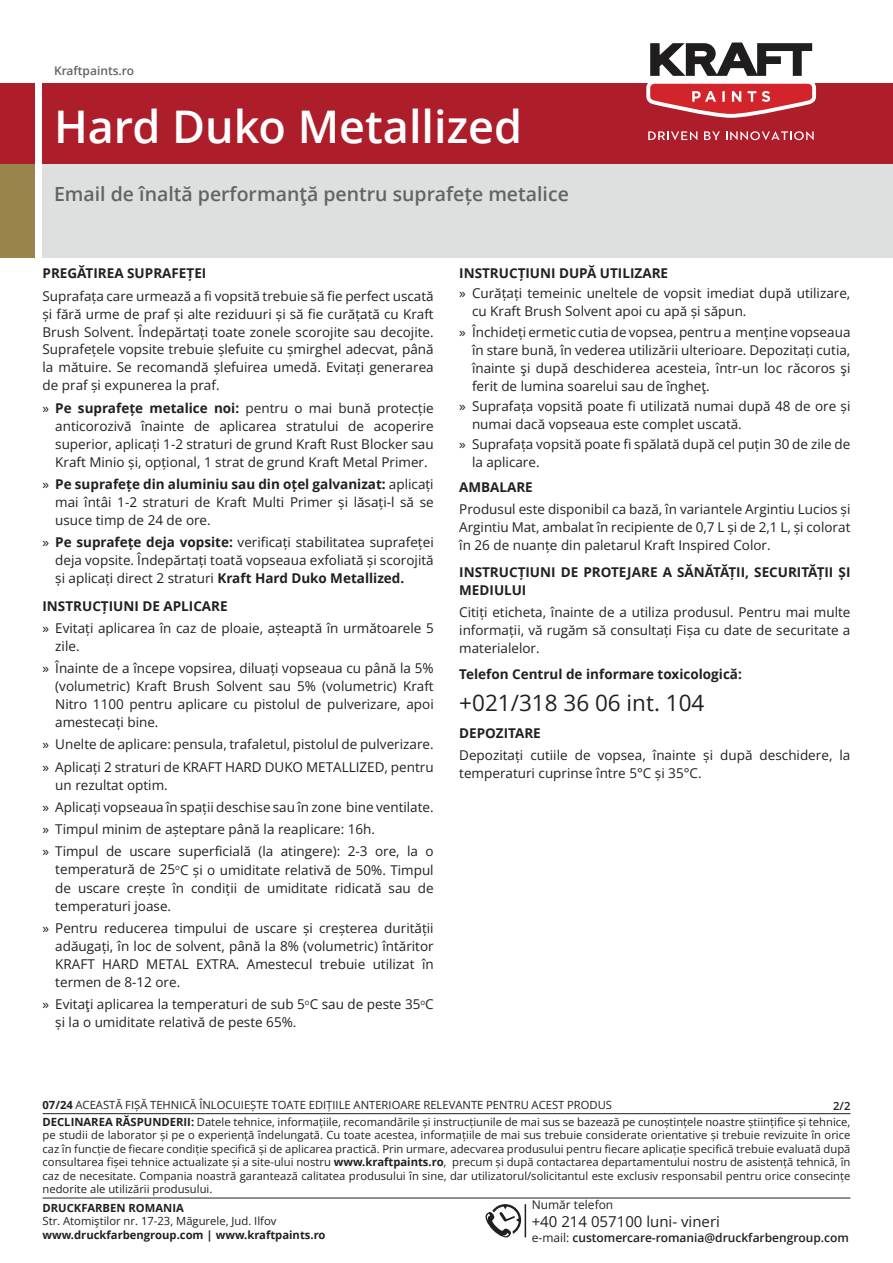
<style>
.page{position:relative;width:893px;height:1263px;background:#fff}
.page>*{position:absolute;margin:0;border:0;box-sizing:border-box;transform-origin:0 0}
.t1{font:600 45px "Open Sans";color:#fff}
.t2{font:22.5px "Open Sans";color:#231f20}
.t3{font:600 19.5px "Open Sans";color:#636366}
.t4{font:15px "Open Sans";color:#231f20}
.t5{font:13.5px/18px "Open Sans";color:#231f20;text-align:justify}
.t6{font:700 13.5px/18px "Open Sans";color:#231f20}
.t7{font:600 12px "Open Sans";color:#231f20}
.t8{font:600 12px "Open Sans";color:#636366}
.t9{font:12px "Open Sans";color:#231f20}
.t10{font:11.25px/13.5px "Open Sans";color:#231f20;text-align:right}
.t11{font:700 11.25px "Open Sans";color:#231f20}
.s1{font-weight:700}
.s2{font-weight:600}
.s3{font-weight:400}
</style>
<div class="page">
<div style="left:43px;top:83px;width:850px;height:81px;background:#ae1d2a"></div>
<div style="left:0;top:83px;width:34px;height:81px;background:#ae1d2a"></div>
<div style="left:43px;top:164px;width:850px;height:94px;background:#dde0df"></div>
<div style="left:0;top:164px;width:34px;height:94px;background:#99844c"></div>
<svg style="left:646px;top:43px;width:171px;height:75px"></svg>
<svg style="left:648px;top:131px;width:49px;height:9px"></svg>
<svg style="left:704px;top:131px;width:16px;height:9px"></svg>
<svg style="left:726px;top:131px;width:88px;height:9px"></svg>
<hr style="left:43px;top:1113px;width:807px;height:1px;background:#231f20">
<hr style="left:43px;top:1198px;width:807px;height:1px;background:#231f20">
<svg style="left:485px;top:1204px;width:36px;height:34px"></svg>
<hr style="left:525px;top:1204px;width:1px;height:33px;background:#231f20">
<p class="t8" style="left:54px;top:62px;width:82px">Kraftpaints.ro</p>
<h1 class="t1" style="left:54px;top:96px;width:470px">Hard Duko Metallized</h1>
<h3 class="t3" style="left:54px;top:180px;width:516px">Email de înaltă performanţă pentru suprafețe metalice</h3>
<p class="t6" style="left:43px;top:264px;width:165px">PREGĂTIREA SUPRAFEȚEI</p>
<p class="t5" style="left:43px;top:286px;width:393px">Suprafața care urmează a fi vopsită trebuie să fie perfect uscată și fără urme de praf și alte reziduuri și să fie curățată cu Kraft Brush Solvent. Îndepărtați toate zonele scorojite sau decojite.<br>Suprafețele vopsite trebuie șlefuite cu șmirghel adecvat, până la mătuire. Se recomandă șlefuirea umedă. Evitați generarea de praf și expunerea la praf.</p>
<p class="t5" style="left:55px;top:398px;width:380px;text-indent:-13px">» <span class="s1">Pe suprafețe metalice noi:</span> pentru o mai bună protecție anticorozivă înainte de aplicarea stratului de acoperire superior, aplicați 1-2 straturi de grund Kraft Rust Blocker sau Kraft Minio și, opțional, 1 strat de grund Kraft Metal Primer.</p>
<p class="t5" style="left:55px;top:475px;width:380px;text-indent:-13px">» <span class="s1">Pe suprafețe din aluminiu sau din oțel galvanizat:</span> aplicați mai întâi 1-2 straturi de Kraft Multi Primer și lăsați-l să se usuce timp de 24 de ore.</p>
<p class="t5" style="left:55px;top:533px;width:380px;text-indent:-13px">» <span class="s1">Pe suprafețe deja vopsite:</span> verificați stabilitatea suprafeței deja vopsite. Îndepărtați toată vopseaua exfoliată și scorojită și aplicați direct 2 straturi <span class="s1">Kraft Hard Duko Metallized.</span></p>
<p class="t6" style="left:43px;top:596px;width:187px">INSTRUCȚIUNI DE APLICARE</p>
<p class="t5" style="left:55px;top:619px;width:380px;text-indent:-13px">» Evitați aplicarea în caz de ploaie, așteaptă în următoarele 5 zile.</p>
<p class="t5" style="left:55px;top:659px;width:380px;text-indent:-13px">» Înainte de a începe vopsirea, diluați vopseaua cu până la 5% (volumetric) Kraft Brush Solvent sau 5% (volumetric) Kraft Nitro 1100 pentru aplicare cu pistolul de pulverizare, apoi amestecați bine.</p>
<p class="t5" style="left:43px;top:733px;width:393px;line-height:22.2px">» Unelte de aplicare: pensula, trafaletul, pistolul de pulverizare. » Aplicați 2 straturi de KRAFT HARD DUKO METALLIZED, pentru</p>
<p class="t5" style="left:43px;top:773px;width:393px;line-height:22.2px;text-align:left;text-indent:13px">un rezultat optim.<br>» Aplicați vopseaua în spații deschise sau în zone bine ventilate. » Timpul minim de așteptare până la reaplicare: 16h.<br>» Timpul de uscare superficială (la atingere): 2-3 ore, la o</p>
<p class="t5" style="left:55px;top:860px;width:380px">temperatură de 25<sup>o</sup>C și o umiditate relativă de 50%. Timpul de uscare crește în condiții de umiditate ridicată sau de temperaturi joase.</p>
<p class="t5" style="left:55px;top:918px;width:380px;text-indent:-13px">» Pentru reducerea timpului de uscare și creșterea durității adăugați, în loc de solvent, până la 8% (volumetric) întăritor KRAFT HARD METAL EXTRA. Amestecul trebuie utilizat în termen de 8-12 ore.</p>
<p class="t5" style="left:55px;top:995px;width:380px;text-indent:-13px">» Evitaţi aplicarea la temperaturi de sub 5<sup>o</sup>C sau de peste 35<sup>o</sup>C și la o umiditate relativă de peste 65%.</p>
<p class="t6" style="left:459px;top:264px;width:210px">INSTRUCȚIUNI DUPĂ UTILIZARE</p>
<p class="t5" style="left:472px;top:284px;width:380px;text-indent:-13px">» Curățați temeinic uneltele de vopsit imediat după utilizare, cu Kraft Brush Solvent apoi cu apă și săpun.</p>
<p class="t5" style="left:472px;top:322px;width:380px;text-indent:-13px">» Închideți ermetic cutia de vopsea, pentru a menține vopseaua în stare bună, în vederea utilizării ulterioare. Depozitați cutia, înainte şi după deschiderea acesteia, într-un loc răcoros şi ferit de lumina soarelui sau de îngheţ.</p>
<p class="t5" style="left:472px;top:396px;width:380px;text-indent:-13px">» Suprafața vopsită poate fi utilizată numai după 48 de ore și numai dacă vopseaua este complet uscată.</p>
<p class="t5" style="left:472px;top:434px;width:380px;text-indent:-13px">» Suprafața vopsită poate fi spălată după cel puțin 30 de zile de la aplicare.</p>
<p class="t6" style="left:459px;top:478px;width:75px">AMBALARE</p>
<p class="t5" style="left:459px;top:500px;width:393px">Produsul este disponibil ca bază, în variantele Argintiu Lucios și Argintiu Mat, ambalat în recipiente de 0,7 L și de 2,1 L, și colorat în 26 de nuanțe din paletarul Kraft Inspired Color.</p>
<p class="t6" style="left:459px;top:562px;width:393px">INSTRUCȚIUNI DE PROTEJARE A SĂNĂTĂȚII, SECURITĂȚII ȘI<br>MEDIULUI</p>
<p class="t5" style="left:459px;top:603px;width:393px">Citiți eticheta, înainte de a utiliza produsul. Pentru mai multe informații, vă rugăm să consultați Fișa cu date de securitate a materialelor.</p>
<p class="t6" style="left:459px;top:665px;width:284px">Telefon Centrul de informare toxicologică:</p>
<h2 class="t2" style="left:459px;top:687px;width:247px">+021/318 36 06 int. 104</h2>
<p class="t6" style="left:459px;top:723px;width:83px">DEPOZITARE</p>
<p class="t5" style="left:459px;top:746px;width:393px">Depozitați cutiile de vopsea, înainte și după deschidere, la temperaturi cuprinse între 5°C și 35°C.</p>
<p class="t10" style="left:43px;top:1097px;width:571px"><span class="s1">07/24</span> ACEASTĂ FIȘĂ TEHNICĂ ÎNLOCUIEȘTE TOATE EDIȚIILE ANTERIOARE RELEVANTE PENTRU ACEST PRODUS</p>
<p class="t10" style="left:43px;top:1097px;width:809px;line-height:16px"><span class="s2">2/2<br></span><span class="s1">DECLINAREA RĂSPUNDERII:</span> Datele tehnice, informațiile, recomandările și instrucțiunile de mai sus se bazează pe cunoștințele noastre științifice și tehnice,</p>
<p class="t10" style="left:43px;top:1128px;width:809px;text-align:justify">pe studii de laborator și pe o experiență îndelungată. Cu toate acestea, informațiile de mai sus trebuie considerate orientative și trebuie revizuite în orice caz în funcție de fiecare condiție specifică și de aplicarea practică. Prin urmare, adecvarea produsului pentru fiecare aplicație specifică trebuie evaluată după consultarea fișei tehnice actualizate și a site-ului nostru <span class="s1">www.kraftpaints.ro</span>, precum și după contactarea departamentului nostru de asistență tehnică, în caz de necesitate. Compania noastră garantează calitatea produsului în sine, dar utilizatorul/solicitantul este exclusiv responsabil pentru orice consecințe nedorite ale utilizării produsului.</p>
<p class="t11" style="left:43px;top:1199px;width:143px">DRUCKFARBEN ROMANIA</p>
<p class="t10" style="left:43px;top:1214px;width:235px">Str. Atomiştilor nr. 17-23, Măgurele, Jud. Ilfov</p>
<p class="t11" style="left:43px;top:1226px;width:285px">www.druckfarbengroup.com | www.kraftpaints.ro</p>
<p class="t9" style="left:532px;top:1196px;width:83px">Număr telefon</p>
<p class="t4" style="left:532px;top:1211px;width:190px">+40 214 057100 luni- vineri</p>
<p class="t7" style="left:532px;top:1229px;width:319px"><span class="s3">e-mail:</span> customercare-romania@druckfarbengroup.com</p>
</div>
